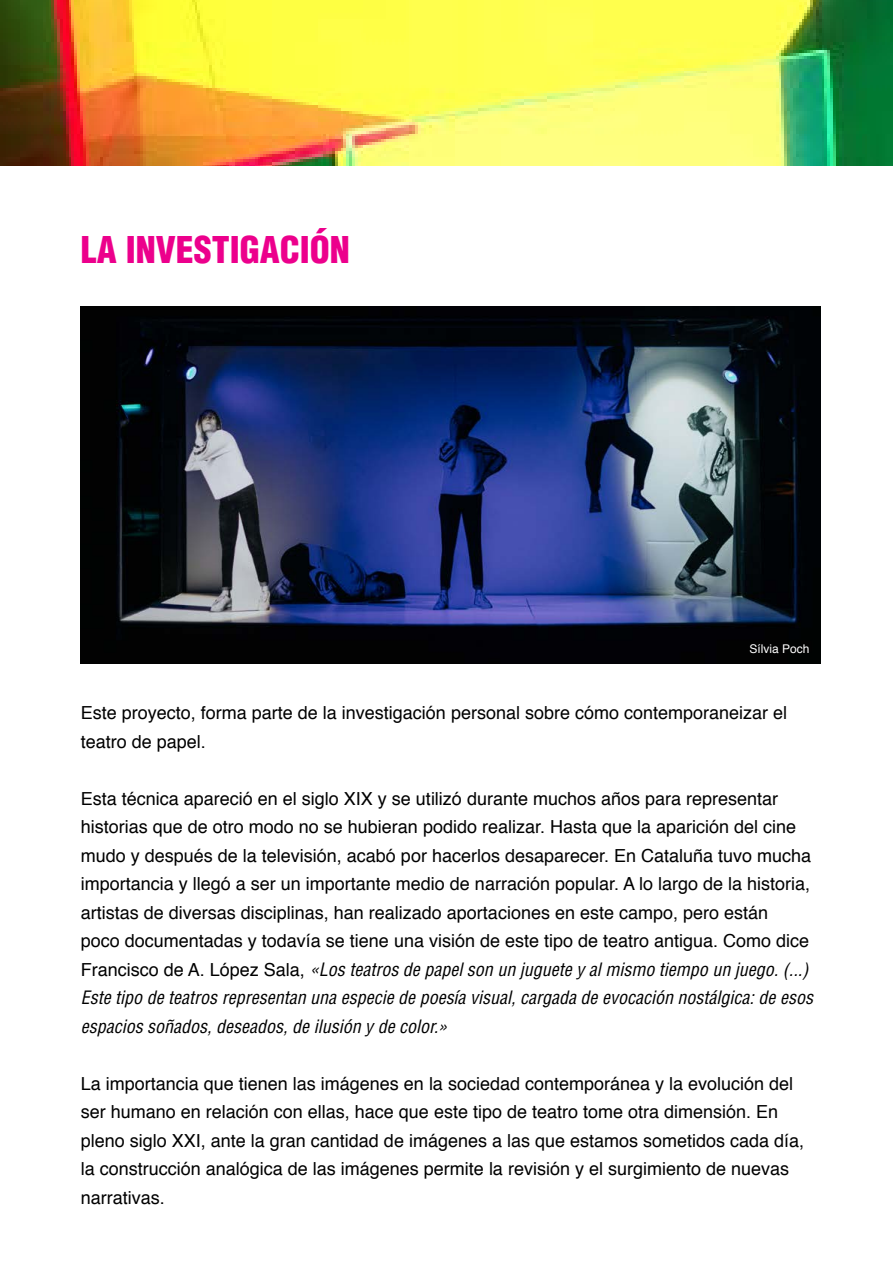
<style>
.page{position:relative;width:893px;height:1263px;background:#fff}
.page>*{position:absolute;margin:0;border:0;box-sizing:border-box;transform-origin:0 0}
.t1{font:900 condensed 36px "Helvetica";color:#ec008c}
.t2{font:18px/28.5px "Helvetica";color:#000}
.t3{font:12px "Helvetica";color:#fff}
.s1{font-style:italic;font-stretch:condensed}
</style>
<div class="page">
<img style="left:0;top:0;width:893px;height:166px">
<img style="left:81px;top:306px;width:740px;height:357px">
<h1 class="t1" style="left:81px;top:227px;width:271px">LA INVESTIGACIÓN</h1>
<p class="t3" style="left:749px;top:639px;width:62px">Sílvia Poch</p>
<p class="t2" style="left:81px;top:699px;width:708px">Este proyecto, forma parte de la investigación personal sobre cómo contemporaneizar el teatro de papel.</p>
<p class="t2" style="left:81px;top:785px;width:734px">Esta técnica apareció en el siglo XIX y se utilizó durante muchos años para representar historias que de otro modo no se hubieran podido realizar. Hasta que la aparición del cine mudo y después de la televisión, acabó por hacerlos desaparecer. En Cataluña tuvo mucha importancia y llegó a ser un importante medio de narración popular. A lo largo de la historia, artistas de diversas disciplinas, han realizado aportaciones en este campo, pero están<br>poco documentadas y todavía se tiene una visión de este tipo de teatro antigua. Como dice Francisco de A. López Sala, <span class="s1">«Los teatros de papel son un juguete y al mismo tiempo un juego. (...)<br>Este tipo de teatros representan una especie de poesía visual, cargada de evocación nostálgica: de esos espacios soñados, deseados, de ilusión y de color.»</span></p>
<p class="t2" style="left:81px;top:1070px;width:725px">La importancia que tienen las imágenes en la sociedad contemporánea y la evolución del ser humano en relación con ellas, hace que este tipo de teatro tome otra dimensión. En pleno siglo XXI, ante la gran cantidad de imágenes a las que estamos sometidos cada día, la construcción analógica de las imágenes permite la revisión y el surgimiento de nuevas narrativas.</p>
</div>
